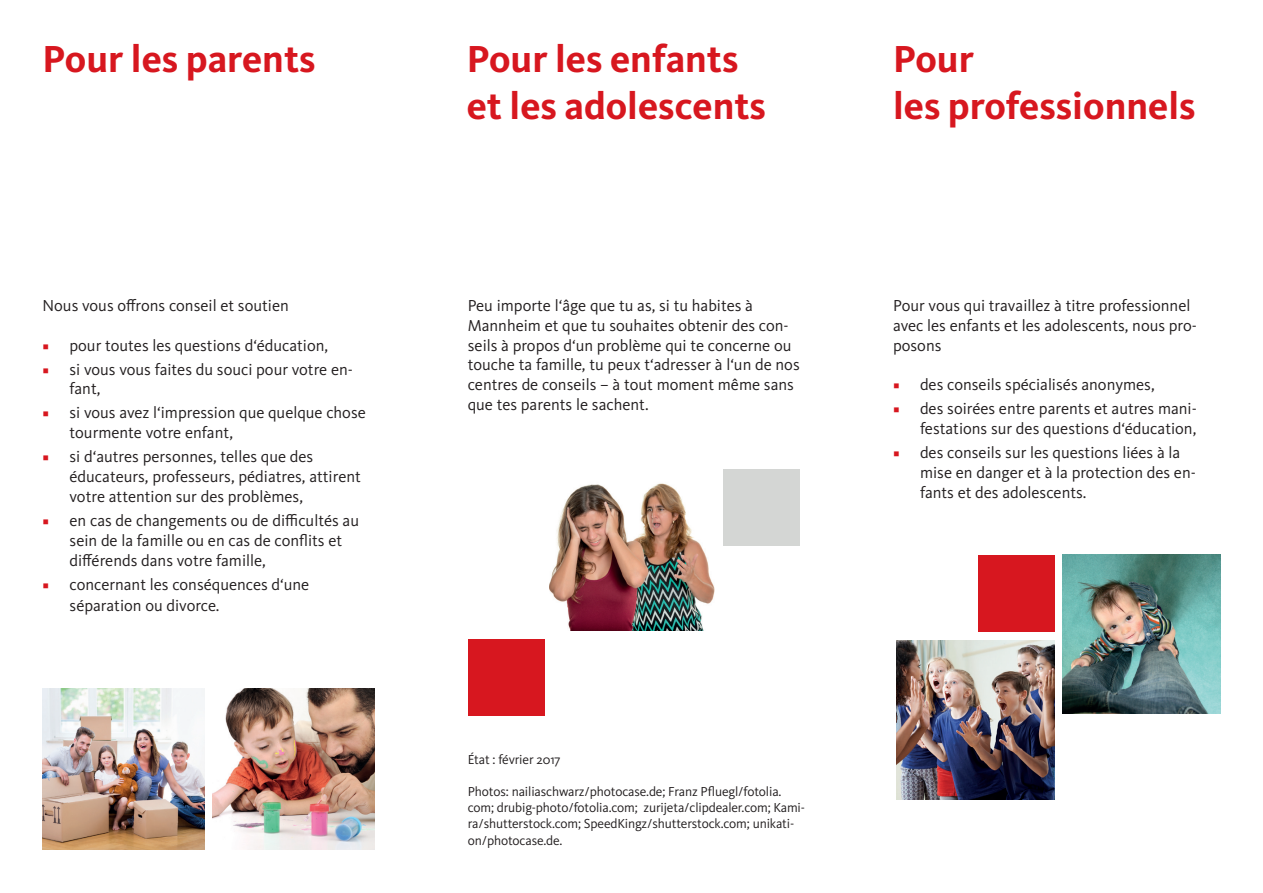
<style>
.page{position:relative;width:1263px;height:893px;background:#fff}
.page>*{position:absolute;margin:0;border:0;box-sizing:border-box;transform-origin:0 0}
.t1{font:700 39px/46.8px "Kievit Pro";color:#d7171f}
.t2{font:16.5px/19.8px "Kievit Pro";color:#231f20}
.t3{font:13.5px/16.2px "Kievit Pro";letter-spacing:-.01em;color:#231f20}
.s1{font-family:"Minion Pro";color:#d7171f}
</style>
<div class="page">
<img style="left:213px;top:688px;width:161px;height:162px">
<img style="left:43px;top:688px;width:161px;height:162px">
<img style="left:1062px;top:555px;width:158px;height:159px">
<img style="left:549px;top:483px;width:165px;height:148px">
<div style="left:723px;top:469px;width:76px;height:76px;background:#d4d6d4"></div>
<img style="left:896px;top:641px;width:158px;height:158px">
<div style="left:978px;top:555px;width:76px;height:76px;background:#d7171f"></div>
<div style="left:468px;top:639px;width:76px;height:77px;background:#d7171f"></div>
<h1 class="t1" style="left:43px;top:36px;width:274px">Pour les parents</h1>
<p class="t2" style="left:43px;top:295px;width:248px">Nous vous offrons conseil et soutien</p>
<p class="t2" style="left:43px;top:335px;width:287px"><span class="s1">■</span> pour toutes les questions d‘éducation,</p>
<p class="t2" style="left:70px;top:359px;width:285px;text-indent:-27px"><span class="s1">■</span> si vous vous faites du souci pour votre en&shy;fant,</p>
<p class="t2" style="left:70px;top:403px;width:298px;text-indent:-27px"><span class="s1">■</span> si vous avez l‘impression que quelque chose tourmente votre enfant,</p>
<p class="t2" style="left:70px;top:447px;width:293px;text-indent:-27px"><span class="s1">■</span> si d‘autres personnes, telles que des éducateurs, professeurs, pédiatres, attirent votre attention sur des problèmes,</p>
<p class="t2" style="left:70px;top:510px;width:291px;text-indent:-27px"><span class="s1">■</span> en cas de changements ou de difficultés au sein de la famille ou en cas de conflits et différends dans votre famille,</p>
<p class="t2" style="left:70px;top:573px;width:241px;line-height:21.6px;text-indent:-27px"><span class="s1">■</span> concernant les conséquences d‘une séparation ou divorce.</p>
<h1 class="t1" style="left:467px;top:36px;width:301px">Pour les enfants et les adolescents</h1>
<p class="t2" style="left:468px;top:295px;width:333px">Peu importe l‘âge que tu as, si tu habites à Mannheim et que tu souhaites obtenir des con&shy;seils à propos d‘un problème qui te concerne ou touche ta famille, tu peux t‘adresser à l‘un de nos centres de conseils – à tout moment même sans que tes parents le sachent.</p>
<h1 class="t1" style="left:893px;top:36px;width:304px">Pour<br>les professionnels</h1>
<p class="t2" style="left:893px;top:295px;width:305px">Pour vous qui travaillez à titre professionnel avec les enfants et les adolescents, nous pro&shy;posons</p>
<p class="t2" style="left:893px;top:375px;width:263px"><span class="s1">■</span> des conseils spécialisés anonymes,</p>
<p class="t2" style="left:893px;top:399px;width:305px;text-align:right"><span class="s1">■</span> des soirées entre parents et autres mani&shy;festations sur des questions d‘éducation,</p>
<p class="t2" style="left:920px;top:442px;width:277px;text-indent:-27px"><span class="s1">■</span> des conseils sur les questions liées à la mise en danger et à la protection des en&shy;fants et des adolescents.</p>
<p class="t3" style="left:468px;top:751px;width:94px">État : février 2017</p>
<p class="t3" style="left:468px;top:783px;width:339px">Photos: nailiaschwarz/photocase.de; Franz Pfluegl/fotolia. com; drubig-photo/fotolia.com; zurijeta/clipdealer.com; Kami&shy;ra/shutterstock.com; SpeedKingz/shutterstock.com; unikati&shy;on/photocase.de.</p>
</div>
